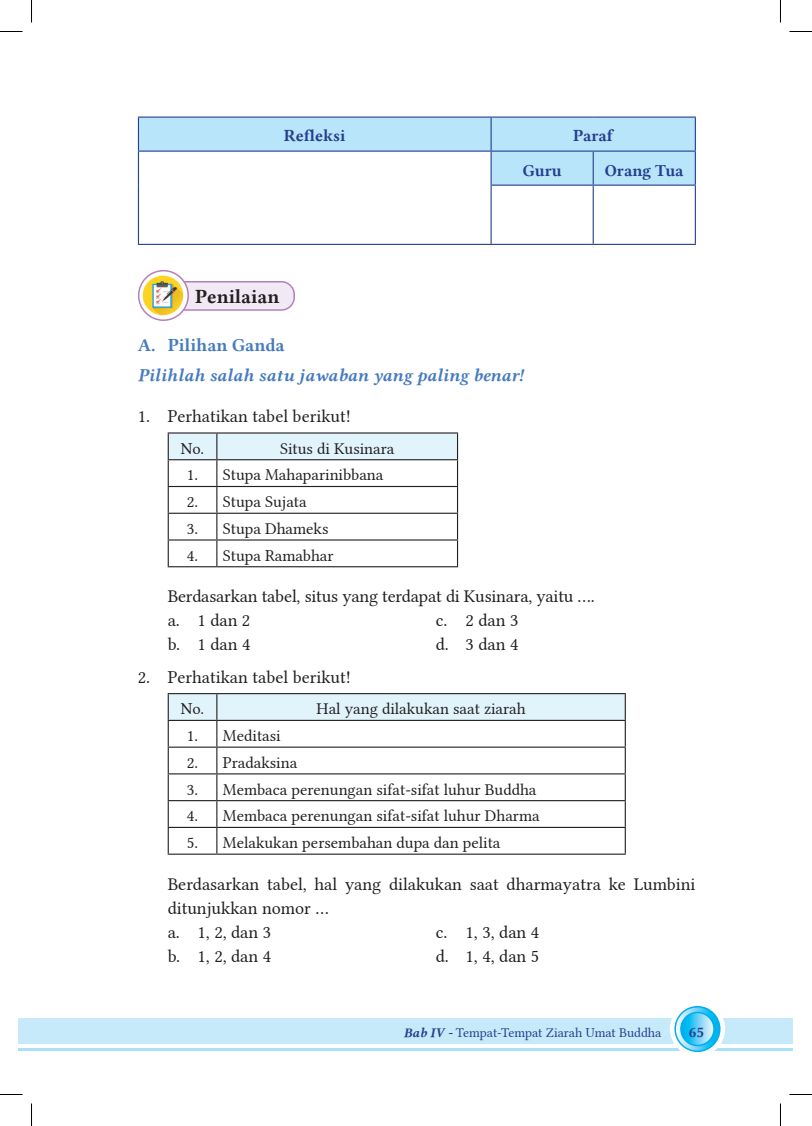
<style>
.page{position:relative;width:812px;height:1126px;background:#fff}
.page>*{position:absolute;margin:0;border:0;box-sizing:border-box;transform-origin:0 0}
.t1{font:19.5px "Lin Libertine B";color:#231f20}
.t2{font:18px/24px "Lin Libertine";color:#231f20}
.t3{font:18px "Lin Libertine BI";color:#457bbf}
.t4{font:18px "Lin Libertine B";color:#457bbf}
.t5{font:16.5px "Lin Libertine";color:#231f20}
.t6{font:16.5px "Lin Libertine B";color:#253f8e}
.t7{font:15px "Lin Libertine B";color:#253f8e}
.t8{font:13.5px "Lin Libertine";color:#253f8e}
.s1{font-family:"Lin Libertine BI"}
</style>
<div class="page">
<div style="left:19px;top:1018px;width:12px;height:26px;background:#c6eafa"></div>
<svg style="left:19px;top:1048px;width:12px;height:3px"></svg>
<div style="left:32px;top:1018px;width:761px;height:26px;background:#c6eafa"></div>
<hr style="left:32px;top:1048px;width:761px;height:3px;background:#aae0f9">
<svg style="left:669px;top:1001px;width:56px;height:56px"></svg>
<svg style="left:675px;top:1007px;width:44px;height:44px"></svg>
<div style="left:674px;top:1006px;width:46px;height:46px;border:2px solid #00aeef;border-radius:50%"></div>
<svg style="left:680px;top:1012px;width:33px;height:34px"></svg>
<div style="left:680px;top:1012px;width:34px;height:34px;border:2px solid #00aeef;border-radius:50%"></div>
<svg style="left:139px;top:118px;width:555px;height:67px;fill:#b9e5fa"></svg>
<hr style="left:138px;top:152px;width:1px;height:33px;background:#253f8e">
<hr style="left:138px;top:185px;width:1px;height:59px;background:#253f8e">
<hr style="left:138px;top:244px;width:353px;height:1px;background:#253f8e">
<hr style="left:490px;top:152px;width:1px;height:33px;background:#253f8e">
<hr style="left:592px;top:152px;width:1px;height:33px;background:#253f8e">
<hr style="left:694px;top:152px;width:1px;height:33px;background:#253f8e">
<hr style="left:490px;top:185px;width:103px;height:1px;background:#253f8e">
<hr style="left:490px;top:186px;width:1px;height:58px;background:#253f8e">
<hr style="left:593px;top:185px;width:102px;height:1px;background:#253f8e">
<hr style="left:592px;top:186px;width:1px;height:58px;background:#253f8e">
<hr style="left:694px;top:186px;width:1px;height:58px;background:#253f8e">
<hr style="left:491px;top:244px;width:102px;height:1px;background:#253f8e">
<hr style="left:593px;top:244px;width:102px;height:1px;background:#253f8e">
<hr style="left:138px;top:117px;width:353px;height:1px;background:#253f8e">
<hr style="left:138px;top:118px;width:1px;height:33px;background:#253f8e">
<hr style="left:491px;top:117px;width:102px;height:1px;background:#253f8e">
<hr style="left:490px;top:118px;width:1px;height:33px;background:#253f8e">
<hr style="left:593px;top:117px;width:102px;height:1px;background:#253f8e">
<hr style="left:694px;top:118px;width:1px;height:33px;background:#253f8e">
<hr style="left:138px;top:151px;width:353px;height:1px;background:#253f8e">
<hr style="left:491px;top:151px;width:102px;height:1px;background:#253f8e">
<hr style="left:593px;top:151px;width:102px;height:1px;background:#253f8e">
<div style="left:159px;top:282px;width:135px;height:28px;background:#f1e9f3;border-radius:13px"></div>
<div style="left:159px;top:281px;width:136px;height:30px;border:2px solid #b281b8;border-radius:13px"></div>
<svg style="left:139px;top:271px;width:49px;height:49px"></svg>
<img style="left:142px;top:274px;width:42px;height:43px">
<div style="left:138px;top:270px;width:51px;height:51px;border:2px solid #b281b8;border-radius:50%"></div>
<hr style="left:168px;top:432px;width:49px;height:2px;background:#231f20">
<hr style="left:217px;top:432px;width:241px;height:2px;background:#231f20">
<svg style="left:168px;top:433px;width:290px;height:133px"></svg>
<hr style="left:168px;top:566px;width:49px;height:1px;background:#231f20">
<hr style="left:217px;top:566px;width:241px;height:1px;background:#231f20">
<hr style="left:168px;top:693px;width:49px;height:1px;background:#231f20">
<hr style="left:217px;top:693px;width:408px;height:1px;background:#231f20">
<svg style="left:168px;top:694px;width:457px;height:160px"></svg>
<hr style="left:168px;top:854px;width:49px;height:1px;background:#231f20">
<hr style="left:217px;top:854px;width:408px;height:1px;background:#231f20">
<svg style="left:0;top:31px;width:22px;height:1px"></svg>
<svg style="left:789px;top:31px;width:22px;height:1px"></svg>
<svg style="left:0;top:1094px;width:22px;height:1px"></svg>
<svg style="left:789px;top:1094px;width:22px;height:1px"></svg>
<svg style="left:31px;top:0;width:1px;height:22px"></svg>
<svg style="left:31px;top:1103px;width:1px;height:23px"></svg>
<svg style="left:780px;top:0;width:1px;height:22px"></svg>
<svg style="left:780px;top:1103px;width:1px;height:23px"></svg>
<p class="t6" style="left:284px;top:125px;width:63px">Refleksi</p>
<p class="t6" style="left:573px;top:125px;width:42px">Paraf</p>
<p class="t6" style="left:522px;top:159px;width:40px">Guru</p>
<p class="t6" style="left:604px;top:159px;width:80px">Orang Tua</p>
<p class="t1" style="left:195px;top:283px;width:86px">Penilaian</p>
<p class="t4" style="left:138px;top:333px;width:148px">A. Pilihan Ganda</p>
<p class="t3" style="left:138px;top:363px;width:387px">Pilihlah salah satu jawaban yang paling benar!</p>
<p class="t2" style="left:138px;top:402px;width:214px">1. Perhatikan tabel berikut!</p>
<p class="t5" style="left:181px;top:435px;width:25px">No.</p>
<p class="t5" style="left:280px;top:435px;width:116px">Situs di Kusinara</p>
<p class="t5" style="left:187px;top:462px;width:198px">1. Stupa Mahaparinibbana</p>
<p class="t5" style="left:187px;top:489px;width:121px">2. Stupa Sujata</p>
<p class="t5" style="left:187px;top:515px;width:143px">3. Stupa Dhameks</p>
<p class="t5" style="left:187px;top:542px;width:148px">4. Stupa Ramabhar</p>
<p class="t2" style="left:168px;top:583px;width:428px">Berdasarkan tabel, situs yang terdapat di Kusinara, yaitu .... a. 1 dan 2</p>
<p class="t2" style="left:435px;top:606px;width:84px">c. 2 dan 3</p>
<p class="t2" style="left:168px;top:630px;width:84px">b. 1 dan 4</p>
<p class="t2" style="left:435px;top:630px;width:84px">d. 3 dan 4</p>
<p class="t2" style="left:138px;top:663px;width:214px">2. Perhatikan tabel berikut!</p>
<p class="t5" style="left:181px;top:696px;width:25px">No.</p>
<p class="t5" style="left:316px;top:696px;width:210px">Hal yang dilakukan saat ziarah</p>
<p class="t5" style="left:187px;top:723px;width:95px">1. Meditasi</p>
<p class="t5" style="left:187px;top:749px;width:112px">2. Pradaksina</p>
<p class="t5" style="left:187px;top:776px;width:351px">3. Membaca perenungan sifat-sifat luhur Buddha</p>
<p class="t5" style="left:187px;top:803px;width:354px">4. Membaca perenungan sifat-sifat luhur Dharma</p>
<p class="t5" style="left:187px;top:830px;width:315px">5. Melakukan persembahan dupa dan pelita</p>
<p class="t2" style="left:168px;top:870px;width:529px">Berdasarkan tabel, hal yang dilakukan saat dharmayatra ke Lumbini ditunjukkan nomor …<br>a. 1, 2, dan 3</p>
<p class="t2" style="left:435px;top:918px;width:105px">c. 1, 3, dan 4</p>
<p class="t2" style="left:168px;top:942px;width:105px">b. 1, 2, dan 4</p>
<p class="t2" style="left:435px;top:942px;width:105px">d. 1, 4, dan 5</p>
<p class="t8" style="left:404px;top:1022px;width:259px"><span class="s1">Bab IV -</span> Tempat-Tempat Ziarah Umat Buddha</p>
<p class="t7" style="left:688px;top:1021px;width:17px">65</p>
</div>
